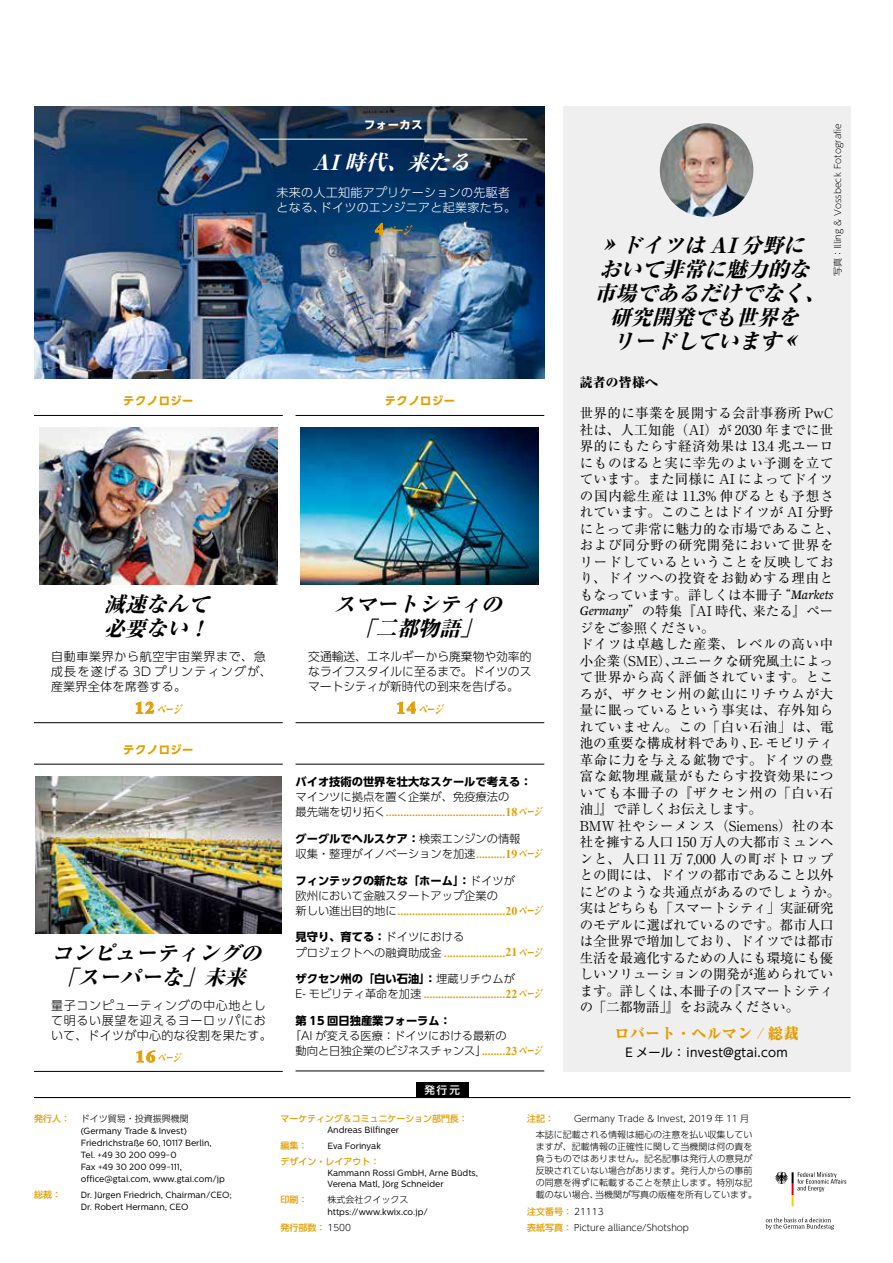
<style>
.page{position:relative;width:893px;height:1263px;background:#fff}
.page>*{position:absolute;margin:0;border:0;box-sizing:border-box;transform-origin:0 0}
.t1{font:italic 800 21px/24px "Ryumin Pro";color:#000;text-align:center}
.t2{font:italic 800 21px "Ryumin Pro";color:#fff}
.t3{font:800 expanded 15px "Ryumin Pro";letter-spacing:.025em;color:#e49d00}
.t4{font:13.5px/16.5px "Ryumin Pro";letter-spacing:.015em;color:#000}
.t5{font:800 expanded 12.75px "Ryumin Pro";letter-spacing:.025em;color:#000}
.t6{font:300 12px/15px "UD Shin Go Pro";letter-spacing:.025em;color:#000;text-align:justify}
.t7{font:300 12px/15px "UD Shin Go Pro";letter-spacing:.055em;color:#000}
.t8{font:300 12px/15px "UD Shin Go Pro";letter-spacing:.06em;color:#000}
.t9{font:300 12px/15px "UD Shin Go Pro";letter-spacing:.025em;color:#fff}
.t10{font:12px "UD Shin Go Pro";letter-spacing:.025em;color:#000}
.t11{font:italic 800 12px "Ryumin Pro";color:#e49d00;scale:.7 1}
.t12{font:800 11.25px "Ryumin Pro";color:#e49d00}
.t13{font:300 11.25px/15.5px "UD Shin Go Pro";color:#000}
.t14{font:700 11.25px "UD Shin Go Pro";color:#000}
.t15{font:700 11.25px "UD Shin Go Pro";letter-spacing:.05em;color:#e49d00}
.t16{font:italic 800 11.25px "Ryumin Pro";color:#e49d00;scale:.7 1}
.t17{font:700 11.25px "UD Shin Go Pro";letter-spacing:.05em;color:#fff}
.t18{font:500 10.5px "UD Shin Go Pro";color:#fff}
.t19{font:9px/12px "Centrale Sans";color:#000}
.t20{font:300 9px/12px "UD Shin Go Pro";letter-spacing:.005em;color:#000}
.t21{font:500 9px "UD Shin Go Pro";color:#e49d00}
.s1{font-family:"Times New Roman";font-weight:700;font-style:normal;font-size:16.5px}
.s2{font-weight:500;color:#e49d00}
.s3{font-family:"UD Shin Go Pro";font-weight:300;color:#000}
.s4{font-family:"Times New Roman";font-weight:700;font-size:12px}
.s5{font-style:italic}
.s6{font-weight:700}
.s7{font-family:"Ryumin Pro";font-weight:800;color:#e49d00}
.s8{font-family:"Times New Roman";font-weight:700;font-size:12px;color:#e49d00}
.s9{font-family:"Ryumin Pro";font-weight:800;font-style:italic;color:#e49d00}
.s10{font-weight:300}
.s11{font-size:31.5px}
.s12{font-family:"Freight Text Pro";font-weight:500;font-style:italic}
.s13{font-weight:300;color:#000}
</style>
<div class="page">
<div style="left:563px;top:106px;width:287px;height:965px;background:#efefef"></div>
<img style="left:660px;top:123px;width:93px;height:94px;border-radius:47px">
<svg style="left:833px;top:123px;width:11px;height:153px"></svg>
<hr style="left:34px;top:415px;width:249px;height:1px;background:#000">
<hr style="left:34px;top:722px;width:249px;height:1px;background:#000">
<img style="left:39px;top:427px;width:238px;height:158px">
<svg style="left:135px;top:701px;width:20px;height:13px"></svg>
<hr style="left:296px;top:415px;width:248px;height:1px;background:#000">
<hr style="left:296px;top:722px;width:248px;height:1px;background:#000">
<img style="left:301px;top:427px;width:238px;height:158px">
<svg style="left:396px;top:701px;width:20px;height:13px"></svg>
<hr style="left:34px;top:764px;width:249px;height:1px;background:#000">
<hr style="left:34px;top:1071px;width:249px;height:1px;background:#000">
<img style="left:35px;top:776px;width:247px;height:157px">
<svg style="left:136px;top:1050px;width:20px;height:13px"></svg>
<hr style="left:296px;top:764px;width:248px;height:1px;background:#000">
<hr style="left:296px;top:1071px;width:248px;height:1px;background:#000">
<img style="left:34px;top:106px;width:510px;height:272px">
<hr style="left:259px;top:139px;width:268px;height:1px;background:#fff">
<svg style="left:374px;top:223px;width:10px;height:12px"></svg>
<div style="left:416px;top:1082px;width:53px;height:15px;background:#000"></div>
<hr style="left:34px;top:1097px;width:816px;height:1px;background:#000">
<svg style="left:765px;top:1218px;width:69px;height:12px"></svg>
<svg style="left:775px;top:1172px;width:71px;height:34px"></svg>
<p class="t15" style="left:123px;top:392px;width:72px">テクノロジー</p>
<h1 class="t1" style="left:104px;top:591px;width:114px;text-align:left">減速なんて必要ない！</h1>
<p class="t8" style="left:51px;top:648px;width:222px">自動車業界から航空宇宙業界まで、急成長を遂げる 3D プリンティングが、産業界全体を席巻する。</p>
<p class="t11" style="left:135px;top:700px;width:74px"><span class="s1">1 2</span> ページ</p>
<p class="t15" style="left:123px;top:741px;width:72px">テクノロジー</p>
<h1 class="t1" style="left:51px;top:939px;width:219px;text-align:left">コンピューティングの「スーパーな」未来</h1>
<p class="t7" style="left:51px;top:997px;width:222px">量子コンピューティングの中心地として明るい展望を迎えるヨーロッパにおいて、ドイツが中心的な役割を果たす。</p>
<p class="t16" style="left:136px;top:1049px;width:71px"><span class="s1">1 6</span> ページ</p>
<p class="t20" style="left:34px;top:1112px;width:156px"><span class="s2">発行人：</span> ドイツ貿易・投資振興機関</p>
<p class="t19" style="left:81px;top:1124px;width:146px">(Germany Trade &amp; Invest)<br>Friedrichstraße 60, 10117 Berlin,<br>Tel. +49 30 200 099-0<br>Fax +49 30 200 099-111, office@gtai.com, www.gtai.com/jp</p>
<p class="t21" style="left:34px;top:1187px;width:29px">総裁：</p>
<p class="t19" style="left:81px;top:1189px;width:153px">Dr. Jürgen Friedrich, Chairman/CEO;<br>Dr. Robert Hermann, CEO</p>
<p class="t17" style="left:364px;top:116px;width:60px">フォーカス</p>
<h1 class="t2" style="left:312px;top:145px;width:167px">AI 時代、来たる</h1>
<p class="t9" style="left:276px;top:185px;width:241px">未来の人工知能アプリケーションの先駆者となる、ドイツのエンジニアと起業家たち。</p>
<p class="t11" style="left:375px;top:221px;width:59px"><span class="s1">4</span> ページ</p>
<p class="t15" style="left:385px;top:392px;width:72px">テクノロジー</p>
<h1 class="t1" style="left:334px;top:591px;width:177px">スマートシティの「二都物語」</h1>
<p class="t6" style="left:308px;top:648px;width:225px">交通輸送、エネルギーから廃棄物や効率的なライフスタイルに至るまで。ドイツのスマートシティが新時代の到来を告げる。</p>
<p class="t11" style="left:396px;top:700px;width:74px"><span class="s1">1 4</span> ページ</p>
<p class="t14" style="left:296px;top:773px;width:238px">バイオ技術の世界を壮大なスケールで考える：</p>
<p class="t13" style="left:296px;top:789px;width:215px">マインツに拠点を置く企業が、免疫療法の</p>
<p class="t12" style="left:296px;top:803px;width:251px"><span class="s3">最先端を切り拓く</span>.........................................<span class="s4">18</span><span class="s5">ページ</span></p>
<p class="t13" style="left:296px;top:830px;width:251px"><span class="s6">グーグルでヘルスケア：</span>検索エンジンの情報<br>収集・整理がイノベーションを加速<span class="s7">..........</span><span class="s8">19</span><span class="s9">ページ</span></p>
<p class="t13" style="left:296px;top:872px;width:221px;line-height:15px"><span class="s6">フィンテックの新たな「ホーム」：</span>ドイツが欧州において金融スタートアップ企業の</p>
<p class="t12" style="left:296px;top:902px;width:251px"><span class="s3">新しい進出目的地に</span>.....................................<span class="s4">20</span><span class="s5">ページ</span></p>
<p class="t14" style="left:296px;top:928px;width:170px">見守り、育てる：<span class="s10">ドイツにおける</span></p>
<p class="t12" style="left:296px;top:943px;width:251px"><span class="s3">プロジェクトへの融資助成金</span> .....................<span class="s4">21</span><span class="s5">ページ</span></p>
<p class="t14" style="left:296px;top:969px;width:221px">ザクセン州の「白い石油」：<span class="s10">埋蔵リチウムが</span></p>
<p class="t12" style="left:296px;top:985px;width:251px"><span class="s3">E- モビリティ革命を加速</span> ............................<span class="s4">22</span><span class="s5">ページ</span></p>
<p class="t14" style="left:296px;top:1011px;width:157px">第 15 回日独産業フォーラム：</p>
<p class="t13" style="left:296px;top:1027px;width:251px;text-indent:-6px">「AI が変える医療：ドイツにおける最新の<br>動向と日独企業のビジネスチャンス」<span class="s7">........</span><span class="s8">23</span><span class="s9">ページ</span></p>
<p class="t18" style="left:424px;top:1081px;width:37px">発行元</p>
<p class="t20" style="left:831px;top:276px;width:155px;rotate:-90deg">写真：Illing &amp; Vossbeck Fotografie</p>
<h1 class="t1" style="left:594px;top:231px;width:240px"><span class="s11">»</span>ドイツは AI 分野において非常に魅力的な市場であるだけでなく、研究開発でも世界を<br>リードしています <span class="s11">«</span></h1>
<p class="t5" style="left:580px;top:372px;width:80px">読者の皆様へ</p>
<p class="t4" style="left:580px;top:404px;width:262px">世界的に事業を展開する会計事務所 PwC社は、人工知能（AI）が 2030 年までに世界的にもたらす経済効果は 13.4 兆ユーロにものぼると実に幸先のよい予測を立てています。また同様に AI によってドイツの国内総生産は 11.3% 伸びるとも予想されています。このことはドイツが AI 分野にとって非常に魅力的な市場であること、および同分野の研究開発において世界をリードしているということを反映しており、ドイツへの投資をお勧めする理由ともなっています。詳しくは本冊子“<span class="s12">Markets<br>Germany</span>”の特集『AI 時代、来たる』ページをご参照ください。<br>ドイツは卓越した産業、レベルの高い中小企業（SME）、ユニークな研究風土によって世界から高く評価されています。ところが、ザクセン州の鉱山にリチウムが大量に眠っているという事実は、存外知られていません。この「白い石油」は、電池の重要な構成材料であり、E- モビリティ革命に力を与える鉱物です。ドイツの豊富な鉱物埋蔵量がもたらす投資効果についても本冊子の『ザクセン州の「白い石油」』で詳しくお伝えします。<br>BMW 社やシーメンス（Siemens）社の本社を擁する人口 150 万人の大都市ミュンヘンと、人口 11 万 7,000 人の町ボトロップとの間には、ドイツの都市であること以外にどのような共通点があるのでしょうか。実はどちらも「スマートシティ」実証研究のモデルに選ばれているのです。都市人口は全世界で増加しており、ドイツでは都市生活を最適化するための人にも環境にも優しいソリューションの開発が進められています。詳しくは、本冊子の『スマートシティの「二都物語」』をお読みください。</p>
<p class="t3" style="left:614px;top:1021px;width:186px">ロバート・ヘルマン / 総裁</p>
<p class="t10" style="left:625px;top:1042px;width:164px">E メール： invest@gtai.com</p>
<p class="t21" style="left:281px;top:1111px;width:189px">マーケティング＆コミュニケーション部門長：</p>
<p class="t19" style="left:327px;top:1124px;width:73px">Andreas Bilfinger</p>
<p class="t21" style="left:281px;top:1138px;width:28px">編集：</p>
<p class="t19" style="left:327px;top:1139px;width:55px">Eva Forinyak</p>
<p class="t21" style="left:281px;top:1154px;width:100px">デザイン・レイアウト：</p>
<p class="t19" style="left:327px;top:1167px;width:152px;line-height:11.2px">Kammann Rossi GmbH, Arne Büdts,<br>Verena Matl, Jörg Schneider</p>
<p class="t21" style="left:281px;top:1192px;width:28px">印刷：</p>
<p class="t20" style="left:327px;top:1193px;width:82px">株式会社クイックス</p>
<p class="t19" style="left:327px;top:1205px;width:102px">https://www.kwix.co.jp/</p>
<p class="t21" style="left:281px;top:1220px;width:72px">発行部数： <span class="s13">1500</span></p>
<p class="t21" style="left:527px;top:1111px;width:28px">注記：</p>
<p class="t20" style="left:536px;top:1110px;width:218px;line-height:16.2px;text-indent:38px">Germany Trade &amp; Invest, 2019 年 11 月本誌に記載される情報は細心の注意を払い収集してい</p>
<p class="t20" style="left:536px;top:1140px;width:223px">ますが、記載情報の正確性に関して当機関は何の責を負うものではありません。記名記事は発行人の意見が反映されていない場合があります。発行人からの事前の同意を得ずに転載することを禁止します。特別な記載のない場合、当機関が写真の版権を所有しています。</p>
<p class="t20" style="left:527px;top:1203px;width:163px;line-height:16.2px"><span class="s2">注文番号：</span> 21113<br><span class="s2">表紙写真：</span> Picture alliance/Shotshop</p>
</div>
